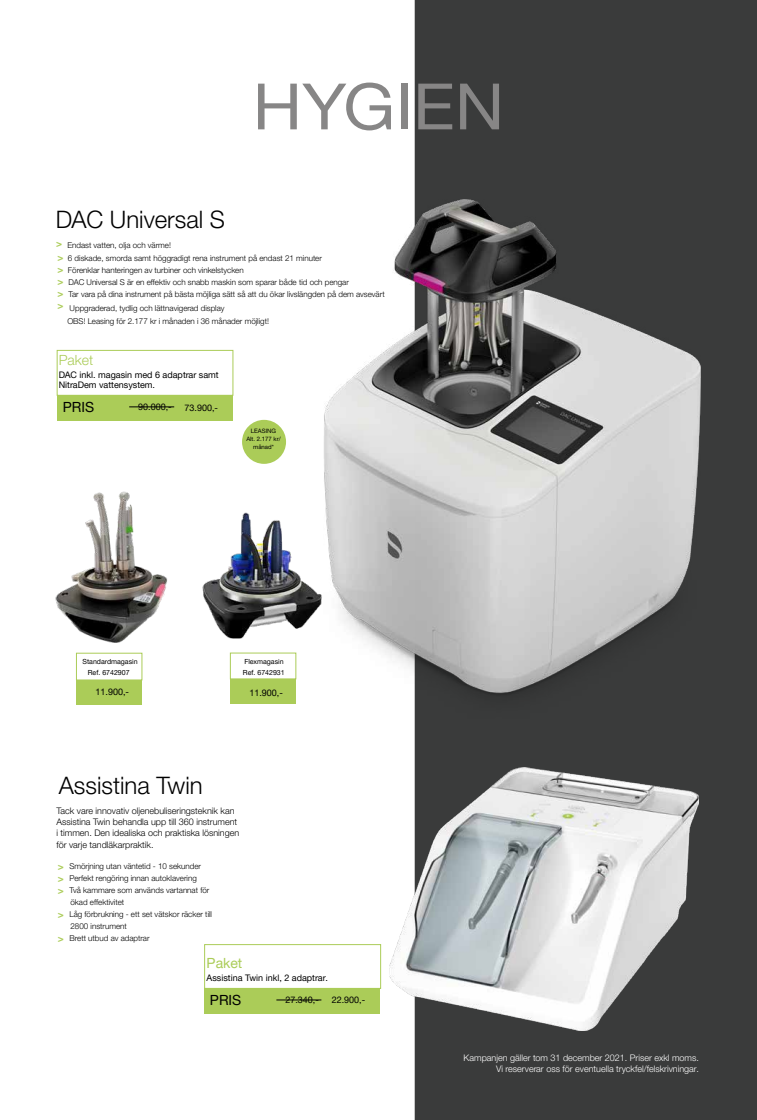
<style>
.page{position:relative;width:757px;height:1120px;background:#fff}
.page>*{position:absolute;margin:0;border:0;box-sizing:border-box;transform-origin:0 0}
.t1{font:64px "Helvetica Neue World 55 Roman";color:#878686;scale:1.07 1}
.t2{font:24px "Helvetica Neue World 45 Lt";color:#000}
.t3{font:14px "Helvetica Neue World 55 Roman";color:#000}
.t4{font:14px "Helvetica Neue World 55 Roman";color:#abcc58}
.t5{font:14px "Helvetica Neue World 45 Lt";color:#abcc58}
.t6{font:700 10px/12px "Helvetica Neue World 75";color:#abcc58;text-align:justify}
.t7{font:9px/10.8px "Helvetica Neue World 45 Lt";color:#000}
.t8{font:9px/10.3px "Helvetica Neue World 55 Roman";color:#000}
.t9{font:9px/10.8px "Helvetica Neue World 45 Lt";color:#fff;text-align:right}
.t10{font:8px/12px "Helvetica Neue World 45 Lt";color:#000}
.t11{font:7px "Helvetica Neue World 55 Roman";color:#000}
.t12{font:6px/8px "Helvetica Neue World 55 Roman";color:#000;text-align:center}
</style>
<div class="page">
<div style="left:414px;top:0;width:343px;height:1120px;background:#3a3b3b"></div>
<img style="left:203px;top:512px;width:119px;height:154px">
<div style="left:57px;top:350px;width:176px;height:45px;background:#fff;border:1px solid #abcc58"></div>
<div style="left:204px;top:944px;width:177px;height:44px;background:#fff;border:1px solid #abcc58"></div>
<div style="left:204px;top:988px;width:176px;height:26px;background:#abcc58"></div>
<div style="left:242px;top:420px;width:44px;height:44px;background:#abcc58;border-radius:50%"></div>
<hr style="left:276px;top:999px;width:45px;height:1px;background:#000">
<div style="left:57px;top:395px;width:176px;height:26px;background:#abcc58"></div>
<hr style="left:129px;top:407px;width:45px;height:1px;background:#000">
<div style="left:76px;top:679px;width:66px;height:25px;background:#abcc58"></div>
<div style="left:76px;top:653px;width:66px;height:27px;background:#fff"></div>
<div style="left:230px;top:678px;width:66px;height:25px;background:#abcc58"></div>
<div style="left:230px;top:653px;width:66px;height:26px;background:#fff"></div>
<img style="left:55px;top:491px;width:113px;height:164px">
<img style="left:324px;top:199px;width:376px;height:523px">
<img style="left:390px;top:768px;width:309px;height:262px">
<h1 class="t1" style="left:253px;top:70px;width:237px">HYGIEN</h1>
<h2 class="t2" style="left:56px;top:205px;width:171px">DAC Universal S</h2>
<p class="t10" style="left:68px;top:239px;width:255px;line-height:12.8px;text-indent:-12px"><sup>&gt;</sup> Endast vatten, olja och värme!<br>6 diskade, smorda samt höggradigt rena instrument på endast 21 minuter</p>
<p class="t10" style="left:68px;top:264px;width:318px">Förenklar hanteringen av turbiner och vinkelstycken<br>DAC Universal S är en effektiv och snabb maskin som sparar både tid och pengar<br>Tar vara på dina instrument på bästa möjliga sätt så att du ökar livslängden på dem avsevärt</p>
<p class="t10" style="left:67px;top:301px;width:203px;line-height:13.2px">Uppgraderad, tydlig och lättnavigerad display<br>OBS! Leasing för 2.177 kr i månaden i 36 månader möjligt!</p>
<p class="t6" style="left:58px;top:252px;width:7px">&gt; &gt; &gt; &gt; &gt;</p>
<h3 class="t5" style="left:59px;top:352px;width:36px">Paket</h3>
<p class="t8" style="left:59px;top:370px;width:161px">DAC inkl. magasin med 6 adaptrar samt<br>NitraDem vattensystem.</p>
<h3 class="t3" style="left:63px;top:399px;width:33px">PRIS</h3>
<p class="t8" style="left:138px;top:402px;width:35px">90.000,-</p>
<p class="t8" style="left:185px;top:403px;width:35px">73.900,-</p>
<p class="t12" style="left:246px;top:427px;width:36px">LEASING<br>Alt. 2.177 kr/ månad*</p>
<p class="t11" style="left:83px;top:657px;width:57px">Standardmagasin</p>
<p class="t8" style="left:95px;top:687px;width:35px">11.900,-</p>
<p class="t11" style="left:244px;top:658px;width:41px">Flexmagasin</p>
<p class="t8" style="left:249px;top:687px;width:35px">11.900,-</p>
<p class="t11" style="left:88px;top:669px;width:43px">Ref. 6742907</p>
<p class="t11" style="left:243px;top:669px;width:43px">Ref. 6742931</p>
<h2 class="t2" style="left:59px;top:771px;width:145px">Assistina Twin</h2>
<p class="t7" style="left:56px;top:806px;width:184px">Tack vare innovativ oljenebuliseringsteknik kan<br>Assistina Twin behandla upp till 360 instrument i timmen. Den idealiska och praktiska lösningen</p>
<p class="t7" style="left:56px;top:839px;width:99px">för varje tandläkarpraktik.</p>
<p class="t6" style="left:58px;top:860px;width:7px">&gt; &gt; &gt;</p>
<p class="t6" style="left:58px;top:908px;width:7px">&gt;</p>
<p class="t6" style="left:58px;top:932px;width:7px">&gt;</p>
<p class="t10" style="left:69px;top:860px;width:144px">Smörjning utan väntetid - 10 sekunder<br>Perfekt rengöring innan autoklavering<br>Två kammare som används vartannat för ökad effektivitet<br>Låg förbrukning - ett set vätskor räcker till<br>2800 instrument<br>Brett utbud av adaptrar</p>
<h3 class="t4" style="left:207px;top:955px;width:37px">Paket</h3>
<p class="t8" style="left:207px;top:973px;width:123px">Assistina Twin inkl, 2 adaptrar.</p>
<h3 class="t3" style="left:210px;top:992px;width:33px">PRIS</h3>
<p class="t8" style="left:285px;top:995px;width:35px">27.340,-</p>
<p class="t8" style="left:332px;top:995px;width:35px">22.900,-</p>
<p class="t9" style="left:464px;top:1052px;width:237px">Kampanjen gäller tom 31 december 2021. Priser exkl moms.<br>Vi reserverar oss för eventuella tryckfel/felskrivningar.</p>
</div>
